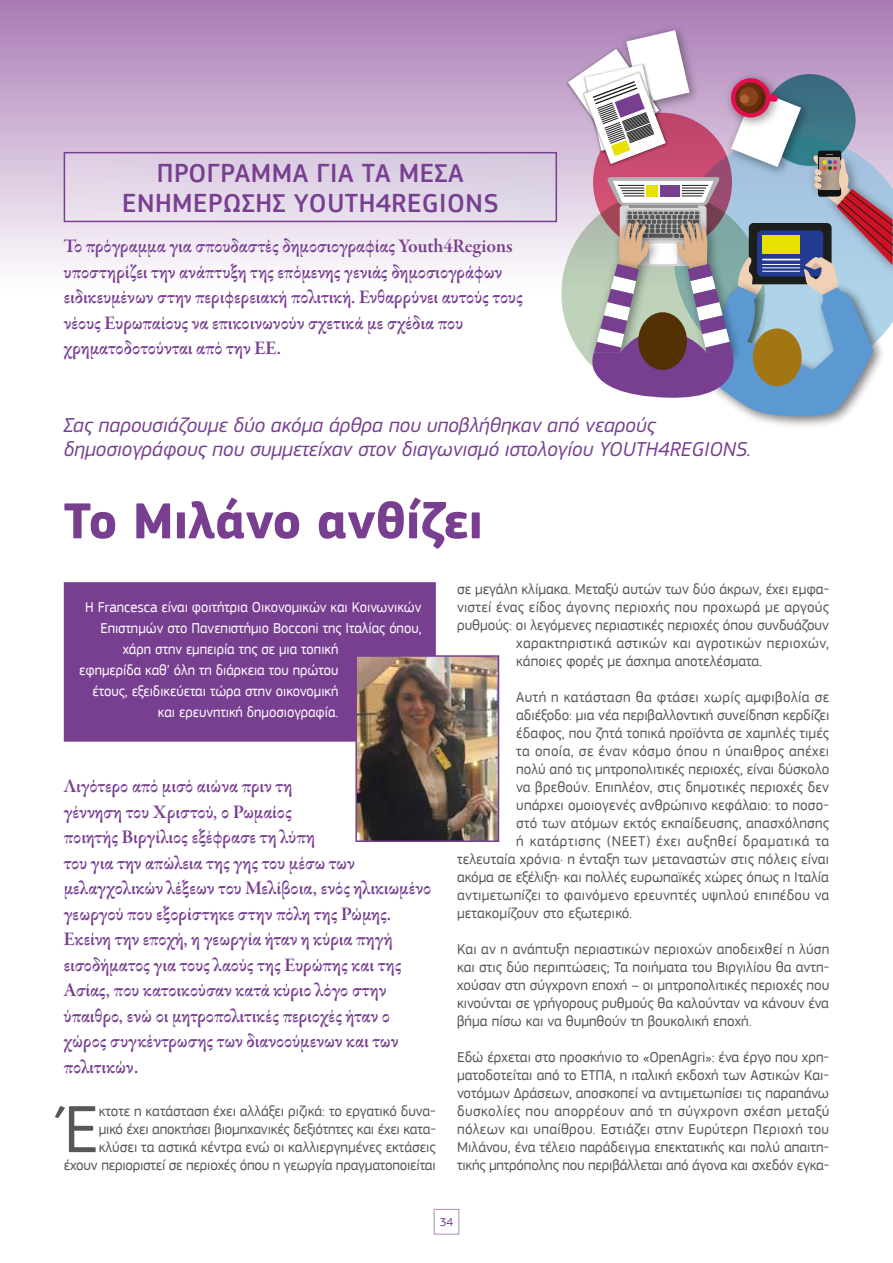
<style>
.page{position:relative;width:893px;height:1263px;background:#fff}
.page>*{position:absolute;margin:0;border:0;box-sizing:border-box;transform-origin:0 0}
.t1{font:69.3px "EC Square Sans Pro";color:#575756}
.t2{font:700 52.5px "EC Square Sans Pro";color:#783f91}
.t3{font:500 27px/30px "EC Square Sans Pro";letter-spacing:.02em;color:#783f91;text-align:center}
.t4{font:italic 21px/24px "EC Square Sans Pro";color:#783f91}
.t5{font:19.5px/25.5px "Garamond Premr Pro Smbd Subh";color:#783f91}
.t6{font:15px/18px "EC Square Sans Pro";color:#575756;text-align:justify}
.t7{font:15px "EC Square Sans Pro";color:#fff}
.t8{font:15px "EC Square Sans Pro";letter-spacing:.02em;color:#575756}
.t9{font:15px "EC Square Sans Pro";letter-spacing:.025em;color:#575756}
.t10{font:15px "EC Square Sans Pro";letter-spacing:.04em;color:#575756}
.t11{font:12px "EC Square Sans Pro";color:#783f91}
</style>
<div class="page">
<div style="left:434px;top:1209px;width:25px;height:25px;border:1px solid #a989be"></div>
<div style="left:0;top:0;width:893px;height:294px;background:linear-gradient(to bottom,#a97bb4,#fff)"></div>
<img style="left:616px;top:20px;width:89px;height:10px">
<img style="left:565px;top:45px;width:3px;height:104px">
<svg style="left:568px;top:30px;width:325px;height:390px"></svg>
<div style="left:638px;top:312px;width:49px;height:58px;background:#543005;border-radius:50%"></div>
<div style="left:64px;top:153px;width:492px;height:68px;background:#e1d6e6"></div>
<div style="left:64px;top:152px;width:493px;height:70px;border:2px solid #783f91"></div>
<div style="left:65px;top:583px;width:370px;height:158px;background:#783f91"></div>
<div style="left:64px;top:582px;width:372px;height:160px;border:2px solid #783f91"></div>
<img style="left:358px;top:658px;width:138px;height:181px">
<div style="left:355px;top:655px;width:144px;height:187px;border:2px solid #783f91"></div>
<h3 class="t3" style="left:122px;top:159px;width:378px">ΠΡΌΓΡΑΜΜΑ ΓΙΑ ΤΑ ΜΈΣΑ<br>ΕΝΗΜΈΡΩΣΗΣ YOUTH4REGIONS</h3>
<p class="t5" style="left:64px;top:234px;width:461px">Το πρόγραμμα για σπουδαστές δημοσιογραφίας Youth4Regions υποστηρίζει την ανάπτυξη της επόμενης γενιάς δημοσιογράφων ειδικευμένων στην περιφερειακή πολιτική. Ενθαρρύνει αυτούς τους νέους Ευρωπαίους να επικοινωνούν σχετικά με σχέδια που χρηματοδοτούνται από την ΕΕ.</p>
<h3 class="t4" style="left:64px;top:413px;width:689px">Σας παρουσιάζουμε δύο ακόμα άρθρα που υποβλήθηκαν από νεαρούς δημοσιογράφους που συμμετείχαν στον διαγωνισμό ιστολογίου YOUTH4REGIONS.</h3>
<h2 class="t2" style="left:64px;top:489px;width:421px">Το Μιλάνο ανθίζει</h2>
<p class="t7" style="left:85px;top:598px;width:338px">Η Francesca είναι φοιτήτρια Οικονομικών και Κοινωνικών</p>
<p class="t7" style="left:100px;top:619px;width:323px">Επιστημών στο Πανεπιστήμιο Bocconi της Ιταλίας όπου,</p>
<p class="t7" style="left:123px;top:640px;width:217px">χάρη στην εμπειρία της σε μια τοπική</p>
<p class="t7" style="left:79px;top:661px;width:261px">εφημερίδα καθ’ όλη τη διάρκεια του πρώτου</p>
<p class="t7" style="left:93px;top:682px;width:247px">έτους, εξειδικεύεται τώρα στην οικονομική</p>
<p class="t7" style="left:158px;top:703px;width:182px">και ερευνητική δημοσιογραφία.</p>
<p class="t5" style="left:64px;top:774px;width:369px">Λιγότερο από μισό αιώνα πριν τη<br>γέννηση του Χριστού, ο Ρωμαίος<br>ποιητής Βιργίλιος εξέφρασε τη λύπη<br>του για την απώλεια της γης του μέσω των μελαγχολικών λέξεων του Μελίβοια, ενός ηλικιωμένο γεωργού που εξορίστηκε στην πόλη της Ρώμης.<br>Εκείνη την εποχή, η γεωργία ήταν η κύρια πηγή εισοδήματος για τους λαούς της Ευρώπης και της Ασίας, που κατοικούσαν κατά κύριο λόγο στην ύπαιθρο, ενώ οι μητροπολιτικές περιοχές ήταν ο χώρος συγκέντρωσης των διανοούμενων και των πολιτικών.</p>
<h1 class="t1" style="left:64px;top:1089px;width:36px">Έ</h1>
<p class="t6" style="left:64px;top:1102px;width:374px;text-align:right">κτοτε η κατάσταση έχει αλλάξει ριζικά: το εργατικό δυνα-<br>μικό έχει αποκτήσει βιομηχανικές δεξιότητες και έχει κατα&shy;κλύσει τα αστικά κέντρα ενώ οι καλλιεργημένες εκτάσεις έχουν περιοριστεί σε περιοχές όπου η γεωργία πραγματοποιείται</p>
<p class="t6" style="left:457px;top:580px;width:374px">σε μεγάλη κλίμακα. Μεταξύ αυτών των δύο άκρων, έχει εμφα-</p>
<p class="t6" style="left:457px;top:598px;width:373px">νιστεί ένας είδος άγονης περιοχής που προχωρά με αργούς</p>
<p class="t6" style="left:457px;top:616px;width:374px">ρυθμούς: οι λεγόμενες περιαστικές περιοχές όπου συνδυάζουν</p>
<p class="t8" style="left:516px;top:634px;width:314px">χαρακτηριστικά αστικών και αγροτικών περιοχών,</p>
<p class="t6" style="left:516px;top:652px;width:247px">κάποιες φορές με άσχημα αποτελέσματα.</p>
<p class="t9" style="left:516px;top:688px;width:314px">Αυτή η κατάσταση θα φτάσει χωρίς αμφιβολία σε</p>
<p class="t6" style="left:516px;top:706px;width:315px">αδιέξοδο: μια νέα περιβαλλοντική συνείδηση κερδίζει</p>
<p class="t6" style="left:516px;top:724px;width:314px">έδαφος, που ζητά τοπικά προϊόντα σε χαμηλές τιμές</p>
<p class="t9" style="left:516px;top:742px;width:314px">τα οποία, σε έναν κόσμο όπου η ύπαιθρος απέχει</p>
<p class="t6" style="left:516px;top:760px;width:315px">πολύ από τις μητροπολιτικές περιοχές, είναι δύσκολο</p>
<p class="t6" style="left:516px;top:778px;width:314px">να βρεθούν. Επιπλέον, στις δημοτικές περιοχές δεν</p>
<p class="t6" style="left:516px;top:796px;width:314px">υπάρχει ομοιογενές ανθρώπινο κεφάλαιο: το ποσο-</p>
<p class="t6" style="left:516px;top:814px;width:314px">στό των ατόμων εκτός εκπαίδευσης, απασχόλησης</p>
<p class="t10" style="left:516px;top:832px;width:315px">ή κατάρτισης (NEET) έχει αυξηθεί δραματικά τα</p>
<p class="t6" style="left:457px;top:850px;width:374px">τελευταία χρόνια· η ένταξη των μεταναστών στις πόλεις είναι</p>
<p class="t6" style="left:457px;top:868px;width:373px">ακόμα σε εξέλιξη· και πολλές ευρωπαϊκές χώρες όπως η Ιταλία</p>
<p class="t8" style="left:457px;top:886px;width:374px">αντιμετωπίζει το φαινόμενο ερευνητές υψηλού επιπέδου να</p>
<p class="t6" style="left:457px;top:904px;width:177px">μετακομίζουν στο εξωτερικό.</p>
<p class="t6" style="left:457px;top:940px;width:374px">Και αν η ανάπτυξη περιαστικών περιοχών αποδειχθεί η λύση και στις δύο περιπτώσεις; Τα ποιήματα του Βιργιλίου θα αντη&shy;χούσαν στη σύγχρονη εποχή – οι μητροπολιτικές περιοχές που κινούνται σε γρήγορους ρυθμούς θα καλούνταν να κάνουν ένα βήμα πίσω και να θυμηθούν τη βουκολική εποχή.</p>
<p class="t6" style="left:457px;top:1048px;width:374px">Εδώ έρχεται στο προσκήνιο το «OpenAgri»: ένα έργο που χρη&shy;ματοδοτείται από το ΕΤΠΑ, η ιταλική εκδοχή των Αστικών Και&shy;νοτόμων Δράσεων, αποσκοπεί να αντιμετωπίσει τις παραπάνω δυσκολίες που απορρέουν από τη σύγχρονη σχέση μεταξύ πόλεων και υπαίθρου. Εστιάζει στην Ευρύτερη Περιοχή του Μιλάνου, ένα τέλειο παράδειγμα επεκτατικής και πολύ απαιτη&shy;τικής μητρόπολης που περιβάλλεται από άγονα και σχεδόν εγκα-</p>
<p class="t11" style="left:440px;top:1215px;width:15px">34</p>
</div>
